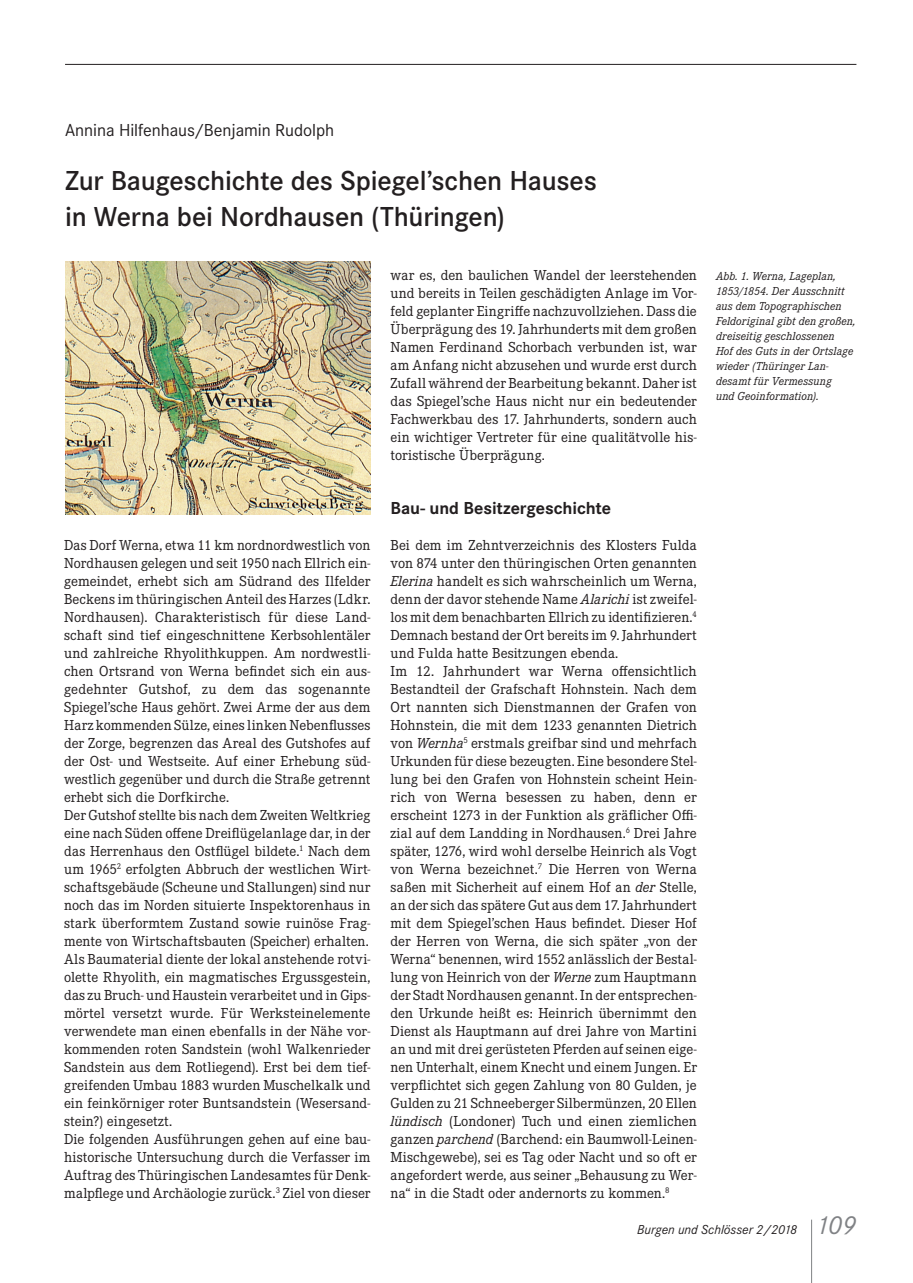
<style>
.page{position:relative;width:913px;height:1283px;background:#fff}
.page>*{position:absolute;margin:0;border:0;box-sizing:border-box;transform-origin:0 0}
.t1{font:600 28.5px/36px "Corporate S";letter-spacing:-.01em;color:#231f20}
.t2{font:18px "Corporate S";letter-spacing:-.005em;color:#231f20}
.t3{font:700 18px "Corporate S";letter-spacing:-.005em;color:#231f20}
.t4{font:15px/18px "Corporate E";color:#231f20}
.t5{font:italic 13.5px "Corporate S";color:#231f20}
.t6{font:italic 12px/15px "Corporate E";letter-spacing:.005em;color:#231f20}
.s1{font-style:italic}
.s2{font-size:27px;color:#808285}
</style>
<div class="page">
<hr style="left:811px;top:1219px;width:1px;height:63px;background:#808285">
<hr style="left:65px;top:64px;width:791px;height:1px;background:#231f20">
<img style="left:66px;top:262px;width:304px;height:252px">
<p class="t2" style="left:65px;top:120px;width:270px">Annina Hilfenhaus/Benjamin Rudolph</p>
<h1 class="t1" style="left:65px;top:163px;width:533px">Zur Baugeschichte des Spiegel’schen Hauses in Werna bei Nordhausen (Thüringen)</h1>
<p class="t4" style="left:390px;top:266px;width:308px;text-align:justify">war es, den baulichen Wandel der leerstehenden und bereits in Teilen geschädigten Anlage im Vor&shy;feld geplanter Eingriffe nachzuvollziehen. Dass die Überprägung des 19. Jahrhunderts mit dem großen Namen Ferdinand Schorbach verbunden ist, war am Anfang nicht abzusehen und wurde erst durch Zufall während der Bearbeitung bekannt. Daher ist das Spiegelʼsche Haus nicht nur ein bedeutender Fachwerkbau des 17. Jahrhunderts, sondern auch ein wichtiger Vertreter für eine qualitätvolle his&shy;toristische Überprägung.</p>
<p class="t3" style="left:390px;top:497px;width:222px">Bau- und Besitzergeschichte</p>
<p class="t4" style="left:390px;top:536px;width:308px">Bei dem im Zehntverzeichnis des Klosters Fulda von 874 unter den thüringischen Orten genannten <span class="s1">Elerina</span> handelt es sich wahrscheinlich um Werna, denn der davor stehende Name <span class="s1">Alarichi</span> ist zweifel&shy;los mit dem benachbarten Ellrich zu identifizieren.<sup>4<br></sup>Demnach bestand der Ort bereits im 9. Jahrhundert und Fulda hatte Besitzungen ebenda.<br>Im 12. Jahrhundert war Werna offensichtlich Bestandteil der Grafschaft Hohnstein. Nach dem Ort nannten sich Dienstmannen der Grafen von Hohnstein, die mit dem 1233 genannten Dietrich von <span class="s1">Wernha</span><sup>5</sup> erstmals greifbar sind und mehrfach Urkunden für diese bezeugten. Eine besondere Stel&shy;lung bei den Grafen von Hohnstein scheint Hein&shy;rich von Werna besessen zu haben, denn er erscheint 1273 in der Funktion als gräflicher Offi&shy;zial auf dem Landding in Nordhausen.<sup>6</sup> Drei Jahre später, 1276, wird wohl derselbe Heinrich als Vogt von Werna bezeichnet.<sup>7</sup> Die Herren von Werna saßen mit Sicherheit auf einem Hof an <span class="s1">der</span> Stelle, an der sich das spätere Gut aus dem 17. Jahrhundert mit dem Spiegel’schen Haus befindet. Dieser Hof der Herren von Werna, die sich später „von der Werna“ benennen, wird 1552 anlässlich der Bestal&shy;lung von Heinrich von der <span class="s1">Werne</span> zum Hauptmann der Stadt Nordhausen genannt. In der entsprechen&shy;den Urkunde heißt es: Heinrich übernimmt den Dienst als Hauptmann auf drei Jahre von Martini an und mit drei gerüsteten Pferden auf seinen eige&shy;nen Unterhalt, einem Knecht und einem Jungen. Er verpflichtet sich gegen Zahlung von 80 Gulden, je Gulden zu 21 Schneeberger Silbermünzen, 20 Ellen <span class="s1">lündisch</span> (Londoner) Tuch und einen ziemlichen ganzen <span class="s1">parchend</span> (Barchend: ein Baumwoll-Leinen-Mischgewebe), sei es Tag oder Nacht und so oft er angefordert werde, aus seiner „Behausung zu Wer&shy;na“ in die Stadt oder andernorts zu kommen.<sup>8</sup></p>
<p class="t4" style="left:64px;top:536px;width:308px">Das Dorf Werna, etwa 11 km nordnordwestlich von Nordhausen gelegen und seit 1950 nach Ellrich ein&shy;gemeindet, erhebt sich am Südrand des Ilfelder Beckens im thüringischen Anteil des Harzes (Ldkr.<br>Nordhausen). Charakteristisch für diese Land&shy;schaft sind tief eingeschnittene Kerbsohlentäler und zahlreiche Rhyolithkuppen. Am nordwestli&shy;chen Ortsrand von Werna befindet sich ein aus&shy;gedehnter Gutshof, zu dem das sogenannte Spiegelʼsche Haus gehört. Zwei Arme der aus dem Harz kommenden Sülze, eines linken Nebenflusses der Zorge, begrenzen das Areal des Gutshofes auf der Ost- und Westseite. Auf einer Erhebung süd&shy;westlich gegenüber und durch die Straße getrennt erhebt sich die Dorfkirche.<br>Der Gutshof stellte bis nach dem Zweiten Weltkrieg eine nach Süden offene Dreiflügelanlage dar, in der das Herrenhaus den Ostflügel bildete.<sup>1</sup> Nach dem um 1965<sup>2</sup> erfolgten Abbruch der westlichen Wirt&shy;schaftsgebäude (Scheune und Stallungen) sind nur noch das im Norden situierte Inspektorenhaus in stark überformtem Zustand sowie ruinöse Frag&shy;mente von Wirtschaftsbauten (Speicher) erhalten.<br>Als Baumaterial diente der lokal anstehende rotvi&shy;olette Rhyolith, ein magmatisches Ergussgestein, das zu Bruch- und Haustein verarbeitet und in Gips&shy;mörtel versetzt wurde. Für Werksteinelemente verwendete man einen ebenfalls in der Nähe vor&shy;kommenden roten Sandstein (wohl Walkenrieder Sandstein aus dem Rotliegend). Erst bei dem tief&shy;greifenden Umbau 1883 wurden Muschelkalk und ein feinkörniger roter Buntsandstein (Wesersand&shy;stein?) eingesetzt.<br>Die folgenden Ausführungen gehen auf eine bau&shy;historische Untersuchung durch die Verfasser im Auftrag des Thüringischen Landesamtes für Denk&shy;malpflege und Archäologie zurück.<sup>3</sup> Ziel von dieser</p>
<p class="t6" style="left:716px;top:269px;width:141px">Abb. 1. Werna, Lageplan,<br>1853/1854. Der Ausschnitt aus dem Topographischen<br>Feldoriginal gibt den großen, dreiseitig geschlossenen<br>Hof des Guts in der Ortslage wieder (Thüringer Lan&shy;desamt für Vermessung<br>und Geoinformation).</p>
<p class="t5" style="left:637px;top:1222px;width:220px">Burgen und Schlösser 2/2018 <span class="s2">109</span></p>
</div>
